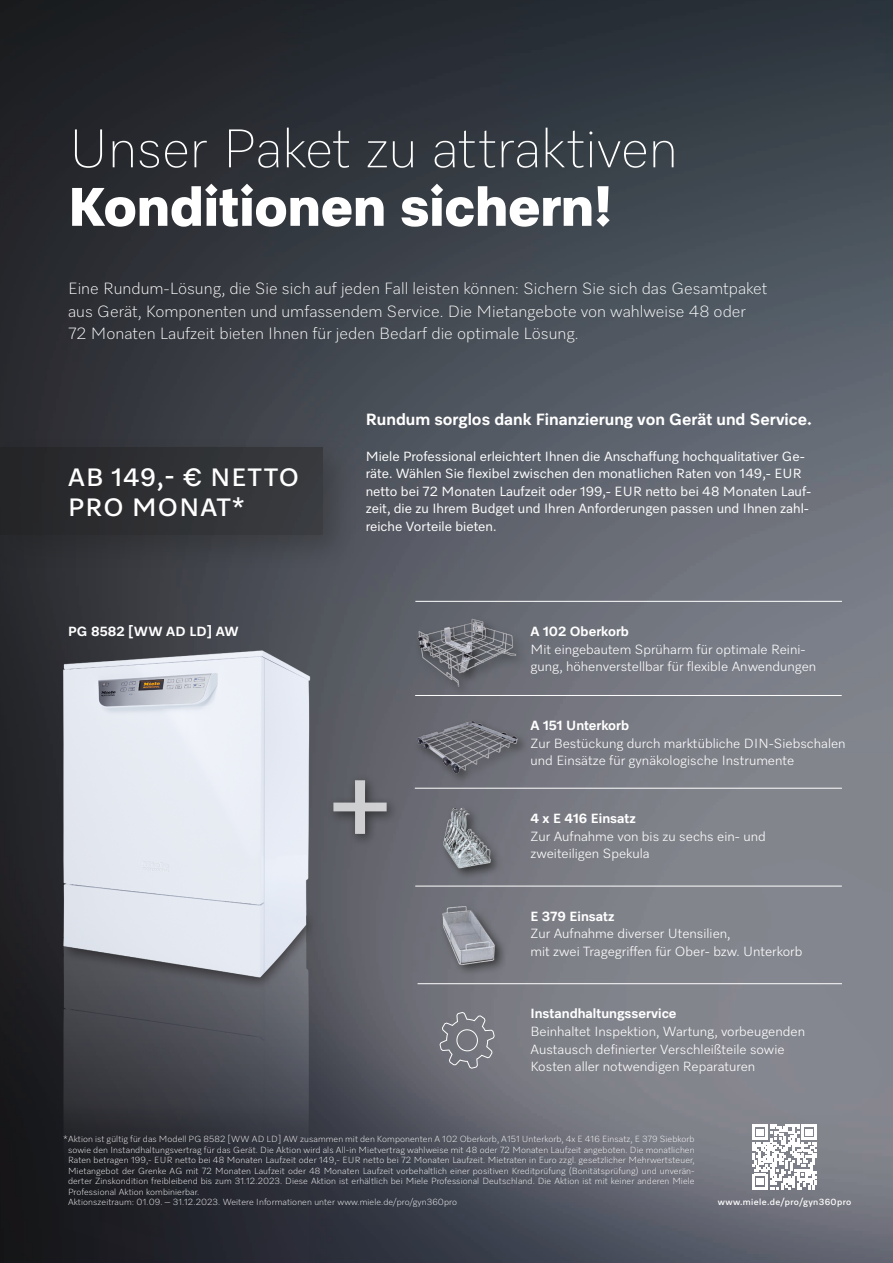
<style>
.page{position:relative;width:893px;height:1263px;background:#fff}
.page>*{position:absolute;margin:0;border:0;box-sizing:border-box;transform-origin:0 0}
.t1{font:600 105px "Miele Elements";color:#fff}
.t2{font:200 55.5px "Miele Elements";letter-spacing:-.015em;color:#fff}
.t3{font:800 55.5px "Miele Elements";letter-spacing:-.005em;color:#fff}
.t4{font:600 25.5px/30px "Miele Elements";letter-spacing:.05em;color:#fff}
.t5{font:300 16.5px/22.5px "Miele Elements";color:#fff}
.t6{font:700 16.5px "Miele Elements";color:#fff}
.t7{font:300 13.5px/17.5px "Miele Elements";color:#fff}
.t8{font:13.5px/17.5px "Miele Elements";color:#fff}
.t9{font:700 13.5px "Miele Elements";color:#fff}
.t10{font:300 9px/10.5px "Miele Elements";letter-spacing:.01em;color:#fff}
.t11{font:600 9px "Miele Elements";letter-spacing:.04em;color:#fff}
</style>
<div class="page">
<img style="left:0;top:0;width:893px;height:1263px">
<div style="left:0;top:436px;width:359px;height:135px;background:#1d1d1b;opacity:.75"></div>
<div style="left:0;top:447px;width:322px;height:87px;background:#2f3033"></div>
<hr style="left:415px;top:601px;width:427px;height:1px;background:#fff">
<hr style="left:415px;top:695px;width:427px;height:1px;background:#fff">
<hr style="left:418px;top:983px;width:424px;height:1px;background:#fff">
<hr style="left:415px;top:788px;width:427px;height:1px;background:#fff">
<hr style="left:415px;top:886px;width:427px;height:1px;background:#fff">
<div style="left:414px;top:615px;width:114px;height:83px;background:#1d1d1b;opacity:.75"></div>
<img style="left:415px;top:612px;width:104px;height:76px">
<div style="left:440px;top:804px;width:63px;height:76px;background:#71727b"></div>
<img style="left:441px;top:803px;width:55px;height:73px">
<div style="left:439px;top:902px;width:69px;height:75px;background:#1d1d1b;opacity:.75"></div>
<img style="left:441px;top:900px;width:55px;height:76px">
<div style="left:414px;top:718px;width:115px;height:66px;background:#70717a"></div>
<img style="left:414px;top:718px;width:105px;height:61px">
<img style="left:11px;top:632px;width:352px;height:631px">
<svg style="left:439px;top:1012px;width:56px;height:57px;background:#7f8088"></svg>
<svg style="left:326px;top:774px;width:73px;height:73px;background:#58595f"></svg>
<svg style="left:752px;top:1124px;width:65px;height:65px"></svg>
<h2 class="t2" style="left:68px;top:113px;width:611px">Unser Paket zu attraktiven</h2>
<h2 class="t3" style="left:68px;top:171px;width:547px">Konditionen sichern!</h2>
<p class="t5" style="left:68px;top:277px;width:701px">Eine Rundum-Lösung, die Sie sich auf jeden Fall leisten können: Sichern Sie sich das Gesamtpaket aus Gerät, Komponenten und umfassendem Service. Die Mietangebote von wahlweise 48 oder<br>72 Monaten Laufzeit bieten Ihnen für jeden Bedarf die optimale Lösung.</p>
<h3 class="t4" style="left:68px;top:461px;width:233px">AB 149,- € NETTO<br>PRO MONAT*</h3>
<h3 class="t6" style="left:366px;top:409px;width:448px">Rundum sorglos dank Finanzierung von Gerät und Service.</h3>
<p class="t8" style="left:366px;top:447px;width:447px">Miele Professional erleichtert Ihnen die Anschaffung hochqualitativer Ge&shy;räte. Wählen Sie flexibel zwischen den monatlichen Raten von 149,- EUR netto bei 72 Monaten Laufzeit oder 199,- EUR netto bei 48 Monaten Lauf&shy;zeit, die zu Ihrem Budget und Ihren Anforderungen passen und Ihnen zahl&shy;reiche Vorteile bieten.</p>
<h3 class="t9" style="left:68px;top:623px;width:172px">PG 8582 [WW AD LD] AW</h3>
<h1 class="t1" style="left:328px;top:738px;width:65px">+</h1>
<h3 class="t9" style="left:530px;top:623px;width:100px">A 102 Oberkorb</h3>
<h3 class="t7" style="left:530px;top:640px;width:287px">Mit eingebautem Sprüharm für optimale Reini&shy;gung, höhenverstellbar für flexible Anwendungen</h3>
<h3 class="t9" style="left:530px;top:717px;width:100px">A 151 Unterkorb</h3>
<h3 class="t7" style="left:530px;top:734px;width:317px">Zur Bestückung durch marktübliche DIN-Siebschalen und Einsätze für gynäkologische Instrumente</h3>
<h3 class="t9" style="left:530px;top:810px;width:107px">4 x E 416 Einsatz</h3>
<h3 class="t7" style="left:530px;top:826px;width:237px">Zur Aufnahme von bis zu sechs ein- und zweiteiligen Spekula</h3>
<h3 class="t9" style="left:530px;top:907px;width:86px">E 379 Einsatz</h3>
<h3 class="t7" style="left:530px;top:924px;width:273px">Zur Aufnahme diverser Utensilien,<br>mit zwei Tragegriffen für Ober- bzw. Unterkorb</h3>
<h3 class="t9" style="left:530px;top:1005px;width:148px">Instandhaltungsservice</h3>
<h3 class="t7" style="left:530px;top:1022px;width:276px">Beinhaltet Inspektion, Wartung, vorbeugenden<br>Austausch definierter Verschleißteile sowie<br>Kosten aller notwendigen Reparaturen</h3>
<p class="t10" style="left:63px;top:1133px;width:633px">*Aktion ist gültig für das Modell PG 8582 [WW AD LD] AW zusammen mit den Komponenten A 102 Oberkorb, A151 Unterkorb, 4x E 416 Einsatz, E 379 Siebkorb</p>
<p class="t10" style="left:68px;top:1144px;width:628px">sowie den Instandhaltungsvertrag für das Gerät. Die Aktion wird als All-in Mietvertrag wahlweise mit 48 oder 72 Monaten Laufzeit angeboten. Die monatlichen Raten betragen 199,- EUR netto bei 48 Monaten Laufzeit oder 149,- EUR netto bei 72 Monaten Laufzeit. Mietraten in Euro zzgl. gesetzlicher Mehrwertsteuer, Mietangebot der Grenke AG mit 72 Monaten Laufzeit oder 48 Monaten Laufzeit vorbehaltlich einer positiven Kreditprüfung (Bonitätsprüfung) und unverän&shy;derter Zinskondition freibleibend bis zum 31.12.2023. Diese Aktion ist erhältlich bei Miele Professional Deutschland. Die Aktion ist mit keiner anderen Miele Professional Aktion kombinierbar.<br>Aktionszeitraum: 01.09. – 31.12.2023. Weitere Informationen unter www.miele.de/pro/gyn360pro</p>
<p class="t11" style="left:718px;top:1196px;width:135px">www.miele.de/pro/gyn360pro</p>
</div>
